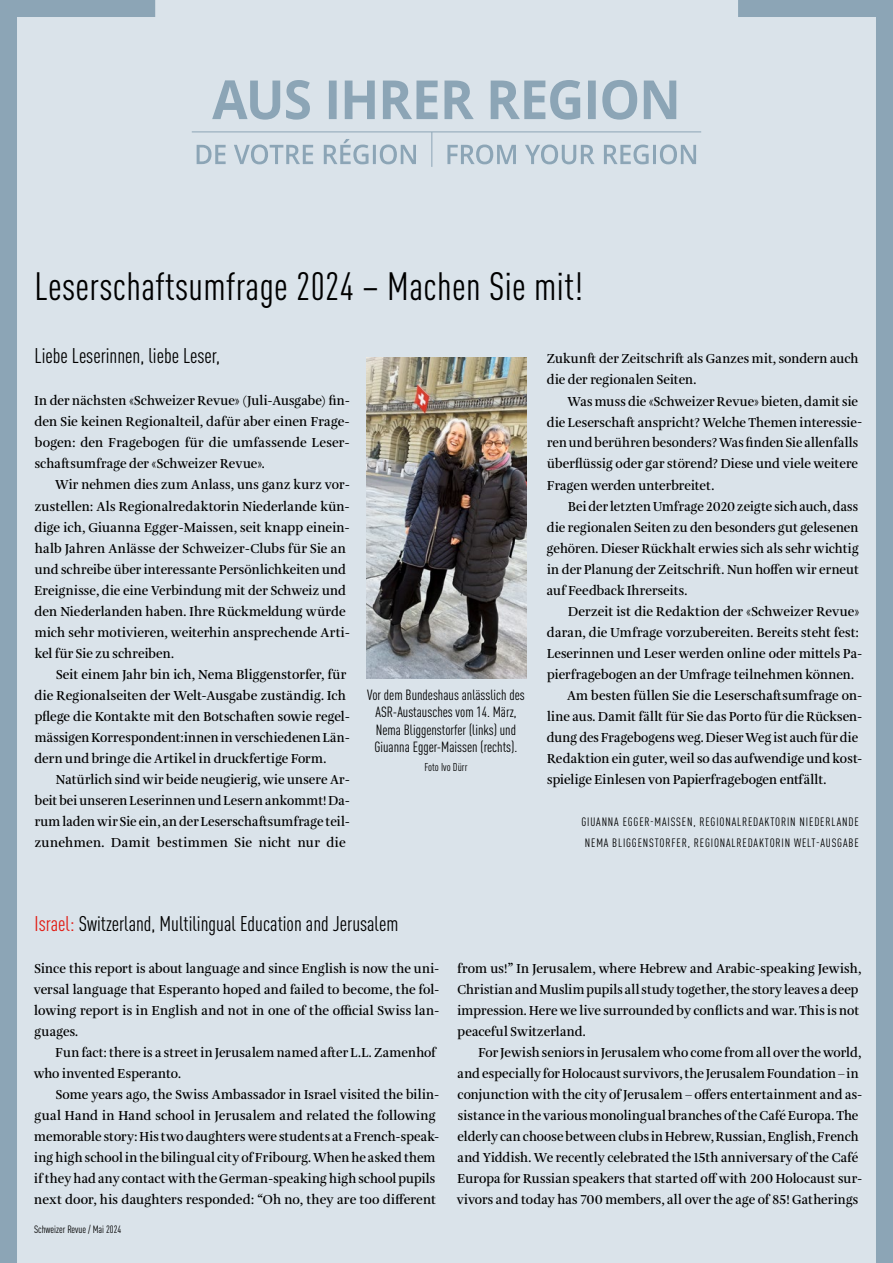
<style>
.page{position:relative;width:893px;height:1263px;background:#dae3ea}
.page>*{position:absolute;margin:0;border:0;box-sizing:border-box;transform-origin:0 0}
.t1{font:condensed 39px "DINOT";letter-spacing:.01em;color:#000}
.t2{font:condensed 21px "DINOT";color:#000}
.t3{font:condensed 14.7px/17.5px "DINOT";color:#000;text-align:center}
.t4{font:600 13.5px/21px "Amalia Pro";letter-spacing:.005em;color:#000;scale:.95 1}
.t5{font:600 13.5px/21px "Amalia Pro";letter-spacing:.005em;color:#000;scale:.96 1}
.t6{font:600 13.5px/21px "Amalia Pro";letter-spacing:.005em;color:#000;text-align:justify;scale:.94 1}
.t7{font:condensed 12px/21px "DINOT";letter-spacing:.07em;color:#000}
.t8{font:condensed 11.25px "DINOT";color:#000}
.t9{font:condensed 10.5px "DINOT";color:#000}
.s1{color:#e11b13}
</style>
<div class="page">
<svg style="left:0;top:0;width:155px;height:1263px"></svg>
<svg style="left:738px;top:0;width:155px;height:1263px"></svg>
<svg style="left:197px;top:139px;width:499px;height:25px"></svg>
<svg style="left:212px;top:80px;width:464px;height:40px"></svg>
<hr style="left:192px;top:132px;width:509px;height:1px;background:#8ca5b6">
<hr style="left:431px;top:132px;width:1px;height:35px;background:#8ca5b6">
<img style="left:367px;top:358px;width:159px;height:320px">
<h1 class="t1" style="left:34px;top:264px;width:550px">Leserschaftsumfrage 2024 – Machen Sie mit!</h1>
<h2 class="t2" style="left:35px;top:344px;width:187px">Liebe Leserinnen, liebe Leser,</h2>
<p class="t4" style="left:35px;top:391px;width:334px;text-align:justify">In der nächsten «Schweizer Revue» (Juli-Ausgabe) fin&shy;den Sie keinen Regionalteil, dafür aber einen Frage&shy;bogen: den Fragebogen für die umfassende Leser&shy;schaftsumfrage der «Schweizer Revue».</p>
<p class="t4" style="left:35px;top:475px;width:334px;text-indent:21px">Wir nehmen dies zum Anlass, uns ganz kurz vor&shy;zustellen: Als Regionalredaktorin Niederlande kün&shy;dige ich, Giuanna Egger-Maissen, seit knapp einein&shy;halb Jahren Anlässe der Schweizer-Clubs für Sie an und schreibe über interessante Persönlichkeiten und Ereignisse, die eine Verbindung mit der Schweiz und den Niederlanden haben. Ihre Rückmeldung würde mich sehr motivieren, weiterhin ansprechende Arti&shy;kel für Sie zu schreiben.</p>
<p class="t5" style="left:35px;top:664px;width:330px;text-indent:22px">Seit einem Jahr bin ich, Nema Bliggenstorfer, für die Regionalseiten der Welt-Ausgabe zuständig. Ich pflege die Kontakte mit den Botschaften sowie regel&shy;mässigen Korrespondent:innen in verschiedenen Län&shy;dern und bringe die Artikel in druckfertige Form.</p>
<p class="t4" style="left:35px;top:769px;width:333px;text-align:justify;text-indent:21px">Natürlich sind wir beide neugierig, wie unsere Ar&shy;beit bei unseren Leserinnen und Lesern ankommt! Da&shy;rum laden wir Sie ein, an der Leserschaftsumfrage teil&shy;zunehmen. Damit bestimmen Sie nicht nur die</p>
<p class="t3" style="left:367px;top:685px;width:159px">Vor dem Bundeshaus anlässlich des ASR-Austausches vom 14. März, Nema Bliggenstorfer (links) und Giuanna Egger-Maissen (rechts).</p>
<p class="t8" style="left:424px;top:760px;width:44px">Foto Ivo Dürr</p>
<p class="t4" style="left:547px;top:349px;width:330px">Zukunft der Zeitschrift als Ganzes mit, sondern auch die der regionalen Seiten.</p>
<p class="t4" style="left:547px;top:391px;width:334px;text-indent:21px">Was muss die «Schweizer Revue» bieten, damit sie die Leserschaft anspricht? Welche Themen interessie&shy;ren und berühren besonders? Was finden Sie allenfalls überflüssig oder gar störend? Diese und viele weitere Fragen werden unterbreitet.</p>
<p class="t6" style="left:547px;top:496px;width:333px;text-indent:21px">Bei der letzten Umfrage 2020 zeigte sich auch, dass die regionalen Seiten zu den besonders gut gelesenen gehören. Dieser Rückhalt erwies sich als sehr wichtig in der Planung der Zeitschrift. Nun hoffen wir erneut auf Feedback Ihrerseits.</p>
<p class="t5" style="left:568px;top:601px;width:305px">Derzeit ist die Redaktion der «Schweizer Revue»</p>
<p class="t5" style="left:547px;top:622px;width:326px">daran, die Umfrage vorzubereiten. Bereits steht fest:</p>
<p class="t4" style="left:547px;top:643px;width:333px">Leserinnen und Leser werden online oder mittels Pa-</p>
<p class="t4" style="left:547px;top:664px;width:325px">pierfragebogen an der Umfrage teilnehmen können.</p>
<p class="t4" style="left:567px;top:685px;width:312px">Am besten füllen Sie die Leserschaftsumfrage on-</p>
<p class="t4" style="left:547px;top:706px;width:333px">line aus. Damit fällt für Sie das Porto für die Rücksen-</p>
<p class="t6" style="left:547px;top:727px;width:333px">dung des Fragebogens weg. Dieser Weg ist auch für die</p>
<p class="t4" style="left:547px;top:748px;width:333px">Redaktion ein guter, weil so das aufwendige und kost-</p>
<p class="t4" style="left:547px;top:769px;width:296px">spielige Einlesen von Papierfragebogen entfällt.</p>
<p class="t7" style="left:581px;top:811px;width:279px">GIUANNA EGGER-MAISSEN, REGIONALREDAKTORIN NIEDERLANDE<br>NEMA BLIGGENSTORFER, REGIONALREDAKTORIN WELT-AUSGABE</p>
<h2 class="t2" style="left:35px;top:911px;width:365px"><span class="s1">Israel:</span> Switzerland, Multilingual Education and Jerusalem</h2>
<p class="t4" style="left:34px;top:958px;width:429px;text-align:justify">Since this report is about language and since English is now the uni&shy;versal language that Esperanto hoped and failed to become, the fol&shy;lowing report is in English and not in one of the official Swiss lan&shy;guages.</p>
<p class="t4" style="left:34px;top:1042px;width:425px;text-indent:22px">Fun fact: there is a street in Jerusalem named after L.L. Zamenhof who invented Esperanto.</p>
<p class="t4" style="left:34px;top:1084px;width:428px;text-indent:21px">Some years ago, the Swiss Ambassador in Israel visited the bilin&shy;gual Hand in Hand school in Jerusalem and related the following memorable story: His two daughters were students at a French-speak&shy;ing high school in the bilingual city of Fribourg. When he asked them if they had any contact with the German-speaking high school pupils next door, his daughters responded: “Oh no, they are too different</p>
<p class="t9" style="left:34px;top:1223px;width:89px">Schweizer Revue / Mai 2024</p>
<p class="t5" style="left:457px;top:958px;width:422px">from us!” In Jerusalem, where Hebrew and Arabic-speaking Jewish, Christian and Muslim pupils all study together, the story leaves a deep impression. Here we live surrounded by conflicts and war. This is not peaceful Switzerland.</p>
<p class="t4" style="left:457px;top:1042px;width:429px;text-indent:22px">For Jewish seniors in Jerusalem who come from all over the world, and especially for Holocaust survivors, the Jerusalem Foundation – in conjunction with the city of Jerusalem – offers entertainment and as&shy;sistance in the various monolingual branches of the Café Europa. The elderly can choose between clubs in Hebrew, Russian, English, French and Yiddish. We recently celebrated the 15th anniversary of the Café Europa for Russian speakers that started off with 200 Holocaust sur&shy;vivors and today has 700 members, all over the age of 85! Gatherings</p>
</div>
